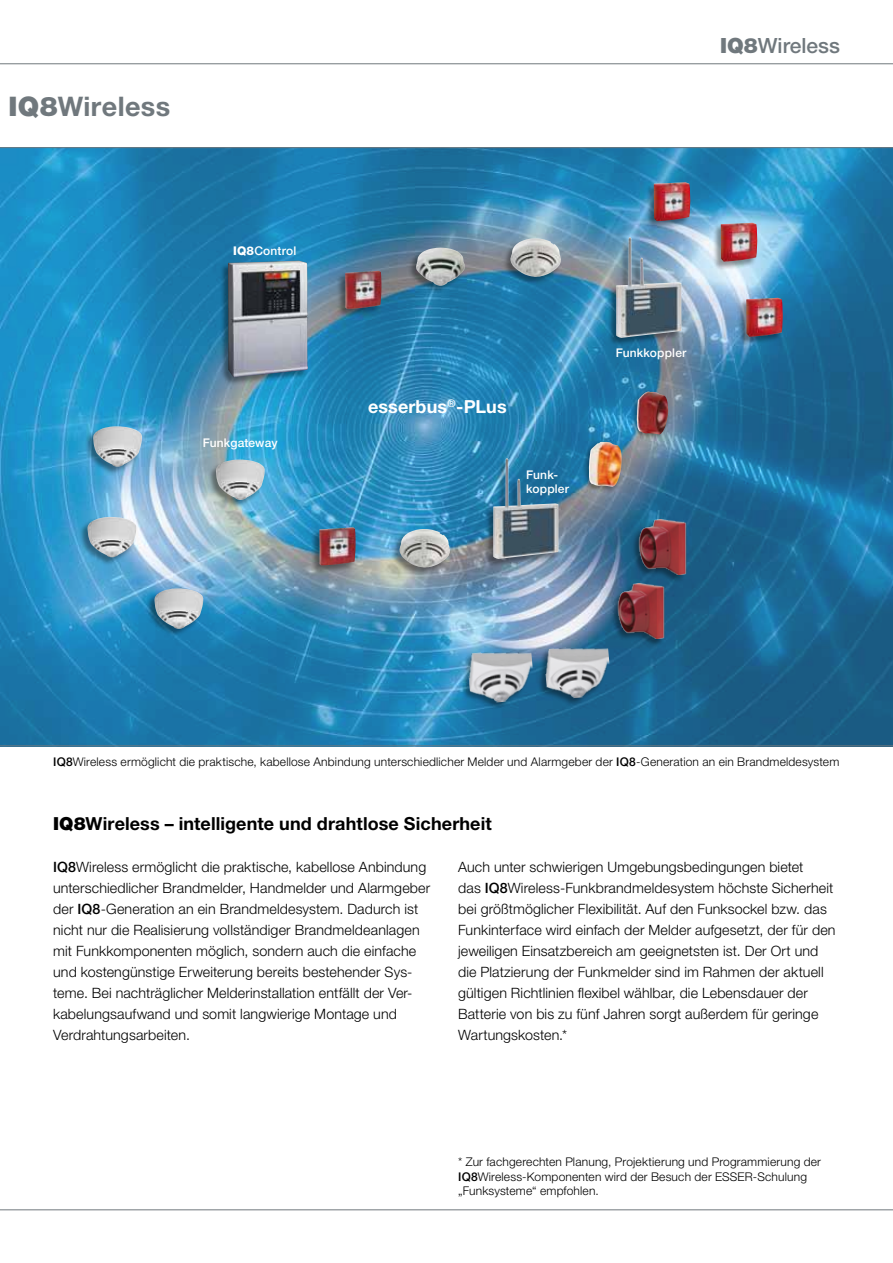
<style>
.page{position:relative;width:893px;height:1263px;background:#fff}
.page>*{position:absolute;margin:0;border:0;box-sizing:border-box;transform-origin:0 0}
.t1{font:700 27px "Helvetica Neue";letter-spacing:.015em;color:#70787d}
.t2{font:500 21px "Helvetica Neue";color:#70787d}
.t3{font:700 18px "Helvetica Neue";letter-spacing:.005em;color:#000}
.t4{font:700 18px "Helvetica Neue";letter-spacing:.005em;color:#fff}
.t5{font:300 14.25px/21px "Helvetica Neue";letter-spacing:.01em;color:#000}
.t6{font:300 12px/14.2px "Helvetica Neue";letter-spacing:.015em;color:#000}
.t7{font:500 12px/14.2px "Helvetica Neue";letter-spacing:.015em;color:#fff}
.s1{font-weight:900}
.s2{font-weight:800}
.s3{font-weight:500}
</style>
<div class="page">
<img style="left:0;top:148px;width:893px;height:597px">
<div style="left:310px;top:527px;width:45px;height:46px;background:#000;opacity:.4"></div>
<img style="left:319px;top:527px;width:37px;height:38px">
<div style="left:407px;top:247px;width:57px;height:47px;background:#000;opacity:.4"></div>
<img style="left:416px;top:248px;width:49px;height:38px">
<div style="left:219px;top:260px;width:89px;height:125px;background:#000;opacity:.4"></div>
<img style="left:228px;top:261px;width:81px;height:116px">
<div style="left:207px;top:459px;width:58px;height:49px;background:#000;opacity:.4"></div>
<img style="left:216px;top:460px;width:49px;height:40px">
<div style="left:607px;top:237px;width:75px;height:109px;background:#000;opacity:.4"></div>
<img style="left:616px;top:237px;width:65px;height:101px">
<div style="left:336px;top:270px;width:45px;height:47px;background:#000;opacity:.4"></div>
<img style="left:345px;top:271px;width:37px;height:38px">
<div style="left:582px;top:439px;width:42px;height:54px;background:#000;opacity:.4"></div>
<img style="left:589px;top:442px;width:33px;height:45px">
<div style="left:630px;top:389px;width:40px;height:52px;background:#000;opacity:.4"></div>
<img style="left:637px;top:392px;width:31px;height:43px">
<div style="left:146px;top:588px;width:58px;height:49px;background:#000;opacity:.4"></div>
<img style="left:154px;top:588px;width:49px;height:41px">
<div style="left:79px;top:517px;width:58px;height:49px;background:#000;opacity:.4"></div>
<img style="left:88px;top:517px;width:48px;height:40px">
<div style="left:84px;top:426px;width:58px;height:49px;background:#000;opacity:.4"></div>
<img style="left:93px;top:426px;width:49px;height:41px">
<div style="left:737px;top:297px;width:46px;height:48px;background:#000;opacity:.4"></div>
<img style="left:746px;top:298px;width:37px;height:39px">
<div style="left:712px;top:222px;width:45px;height:48px;background:#000;opacity:.4"></div>
<img style="left:721px;top:223px;width:36px;height:39px">
<div style="left:645px;top:182px;width:45px;height:47px;background:#000;opacity:.4"></div>
<img style="left:654px;top:182px;width:36px;height:39px">
<div style="left:631px;top:519px;width:55px;height:64px;background:#000;opacity:.4"></div>
<img style="left:634px;top:519px;width:57px;height:55px">
<div style="left:461px;top:653px;width:71px;height:57px;background:#000;opacity:.4"></div>
<img style="left:467px;top:648px;width:68px;height:57px">
<div style="left:484px;top:458px;width:75px;height:109px;background:#000;opacity:.4"></div>
<img style="left:493px;top:458px;width:65px;height:101px">
<div style="left:610px;top:584px;width:54px;height:63px;background:#000;opacity:.4"></div>
<img style="left:612px;top:584px;width:58px;height:54px">
<div style="left:537px;top:648px;width:72px;height:58px;background:#000;opacity:.4"></div>
<img style="left:543px;top:644px;width:69px;height:56px">
<div style="left:502px;top:238px;width:59px;height:48px;background:#000;opacity:.4"></div>
<img style="left:510px;top:238px;width:51px;height:39px">
<div style="left:391px;top:529px;width:58px;height:47px;background:#000;opacity:.4"></div>
<img style="left:399px;top:529px;width:51px;height:38px">
<hr style="left:0;top:147px;width:893px;height:1px;background:#70787d">
<hr style="left:0;top:63px;width:893px;height:1px;background:#70787d">
<hr style="left:0;top:1209px;width:893px;height:1px;background:#70787d">
<hr style="left:0;top:745px;width:893px;height:1px;background:#70787d">
<h1 class="t1" style="left:8px;top:90px;width:163px"><span class="s1">IQ8</span>Wireless</h1>
<p class="t7" style="left:233px;top:244px;width:65px"><span class="s2">IQ8</span>Control</p>
<p class="t7" style="left:203px;top:435px;width:76px">Funkgateway</p>
<h2 class="t2" style="left:720px;top:33px;width:121px"><span class="s1">IQ8</span>Wireless</h2>
<p class="t4" style="left:368px;top:396px;width:140px">esserbus<sup>®</sup>-PLus</p>
<p class="t7" style="left:526px;top:467px;width:44px">Funk&shy;koppler</p>
<p class="t7" style="left:616px;top:346px;width:72px">Funkkoppler</p>
<p class="t6" style="left:53px;top:754px;width:788px"><span class="s3">IQ8</span>Wireless ermöglicht die praktische, kabellose Anbindung unterschiedlicher Melder und Alarmgeber der <span class="s3">IQ8</span>-Generation an ein Brandmeldesystem</p>
<p class="t3" style="left:53px;top:813px;width:440px"><span class="s1">IQ8</span>Wireless – intelligente und drahtlose Sicherheit</p>
<p class="t5" style="left:53px;top:856px;width:379px"><span class="s3">IQ8</span>Wireless ermöglicht die praktische, kabellose Anbindung unterschiedlicher Brandmelder, Handmelder und Alarmgeber der <span class="s3">IQ8</span>-Generation an ein Brandmeldesystem. Dadurch ist nicht nur die Realisierung vollständiger Brandmeldeanlagen mit Funkkomponenten möglich, sondern auch die einfache und kostengünstige Erweiterung bereits bestehender Sys&shy;teme. Bei nachträglicher Melderinstallation entfällt der Ver&shy;kabelungsaufwand und somit langwierige Montage und Verdrahtungsarbeiten.</p>
<p class="t5" style="left:458px;top:856px;width:379px">Auch unter schwierigen Umgebungsbedingungen bietet<br>das <span class="s3">IQ8</span>Wireless-Funkbrandmeldesystem höchste Sicherheit bei größtmöglicher Flexibilität. Auf den Funksockel bzw. das Funkinterface wird einfach der Melder aufgesetzt, der für den jeweiligen Einsatzbereich am geeignetsten ist. Der Ort und die Platzierung der Funkmelder sind im Rahmen der aktuell gültigen Richtlinien flexibel wählbar, die Lebensdauer der Batterie von bis zu fünf Jahren sorgt außerdem für geringe Wartungskosten.*</p>
<p class="t6" style="left:458px;top:1155px;width:364px">* Zur fachgerechten Planung, Projektierung und Programmierung der<br><span class="s3">IQ8</span>Wireless-Komponenten wird der Besuch der ESSER-Schulung „Funksysteme“ empfohlen.</p>
</div>
